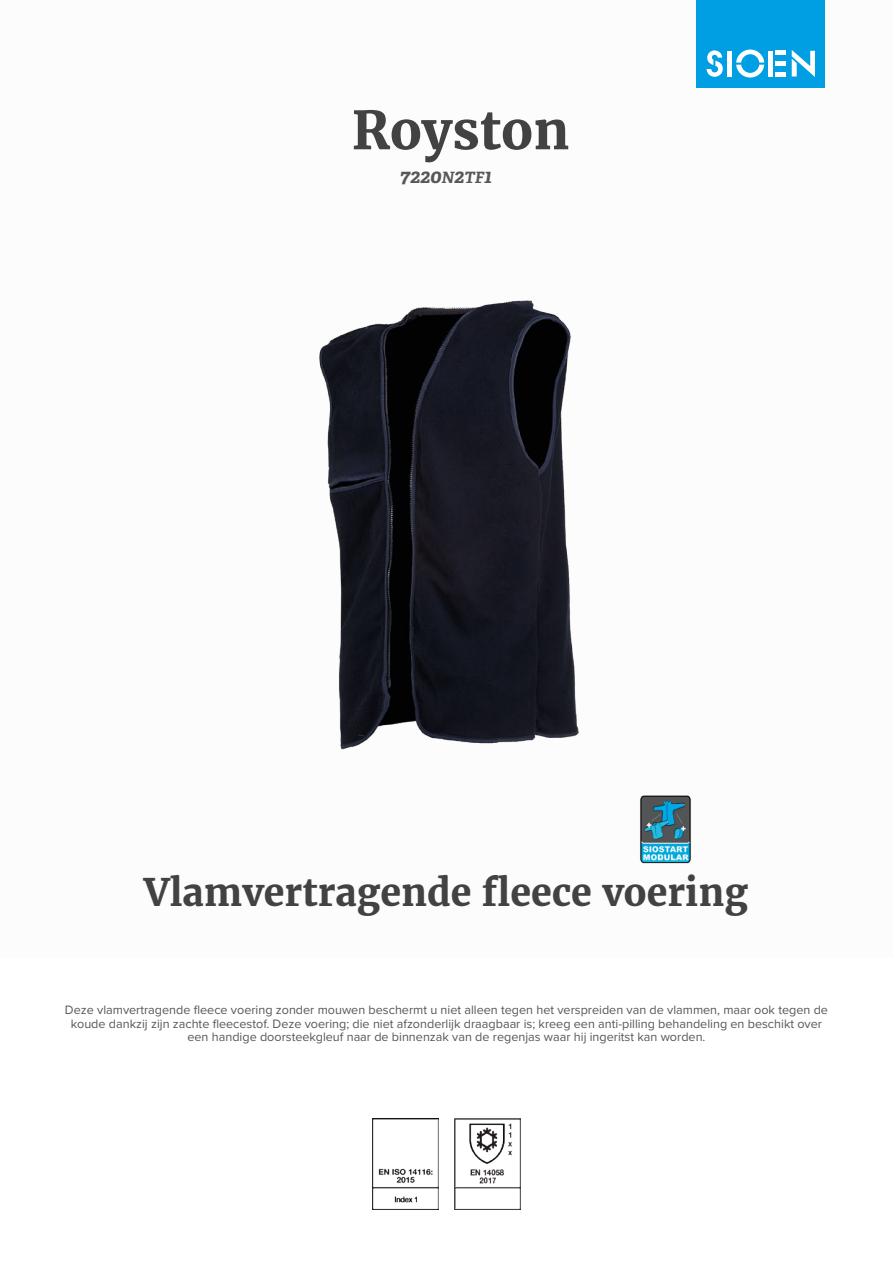
<style>
.page{position:relative;width:893px;height:1263px;background:#fff}
.page>*{position:absolute;margin:0;border:0;box-sizing:border-box;transform-origin:0 0}
.t1{font:700 52.5px "Merriweather";color:#424243}
.t2{font:700 37.5px "Merriweather";color:#424243}
.t3{font:italic 700 19.5px "Adelle";color:#575756}
.t4{font:12.6px/13.6px "Proxima Nova";color:#575756;text-align:center}
.s1{font-size:15.6px}
</style>
<div class="page">
<div style="left:697px;top:0;width:128px;height:88px;background:#009fe3"></div>
<svg style="left:707px;top:50px;width:16px;height:27px"></svg>
<svg style="left:736px;top:50px;width:28px;height:28px"></svg>
<div style="left:727px;top:51px;width:5px;height:26px;background:#fff"></div>
<div style="left:768px;top:51px;width:5px;height:26px;background:#fff"></div>
<div style="left:775px;top:72px;width:11px;height:5px;background:#fff"></div>
<div style="left:775px;top:61px;width:11px;height:5px;background:#fff"></div>
<hr style="left:775px;top:51px;width:11px;height:4px;background:#fff">
<svg style="left:792px;top:50px;width:23px;height:27px"></svg>
<img style="left:688px;top:795px;width:3px;height:69px">
<img style="left:372px;top:1118px;width:67px;height:92px">
<img style="left:454px;top:1118px;width:67px;height:92px">
<img style="left:319px;top:300px;width:369px;height:564px">
<h1 class="t1" style="left:352px;top:95px;width:219px">Royston</h1>
<h3 class="t3" style="left:400px;top:164px;width:93px">7220<span class="s1">N</span>2<span class="s1">TF</span>1</h3>
<h2 class="t2" style="left:144px;top:867px;width:606px">Vlamvertragende fleece voering</h2>
<p class="t4" style="left:65px;top:1002px;width:765px">Deze vlamvertragende fleece voering zonder mouwen beschermt u niet alleen tegen het verspreiden van de vlammen, maar ook tegen de koude dankzij zijn zachte fleecestof. Deze voering; die niet afzonderlijk draagbaar is; kreeg een anti-pilling behandeling en beschikt over een handige doorsteekgleuf naar de binnenzak van de regenjas waar hij ingeritst kan worden.</p>
</div>
